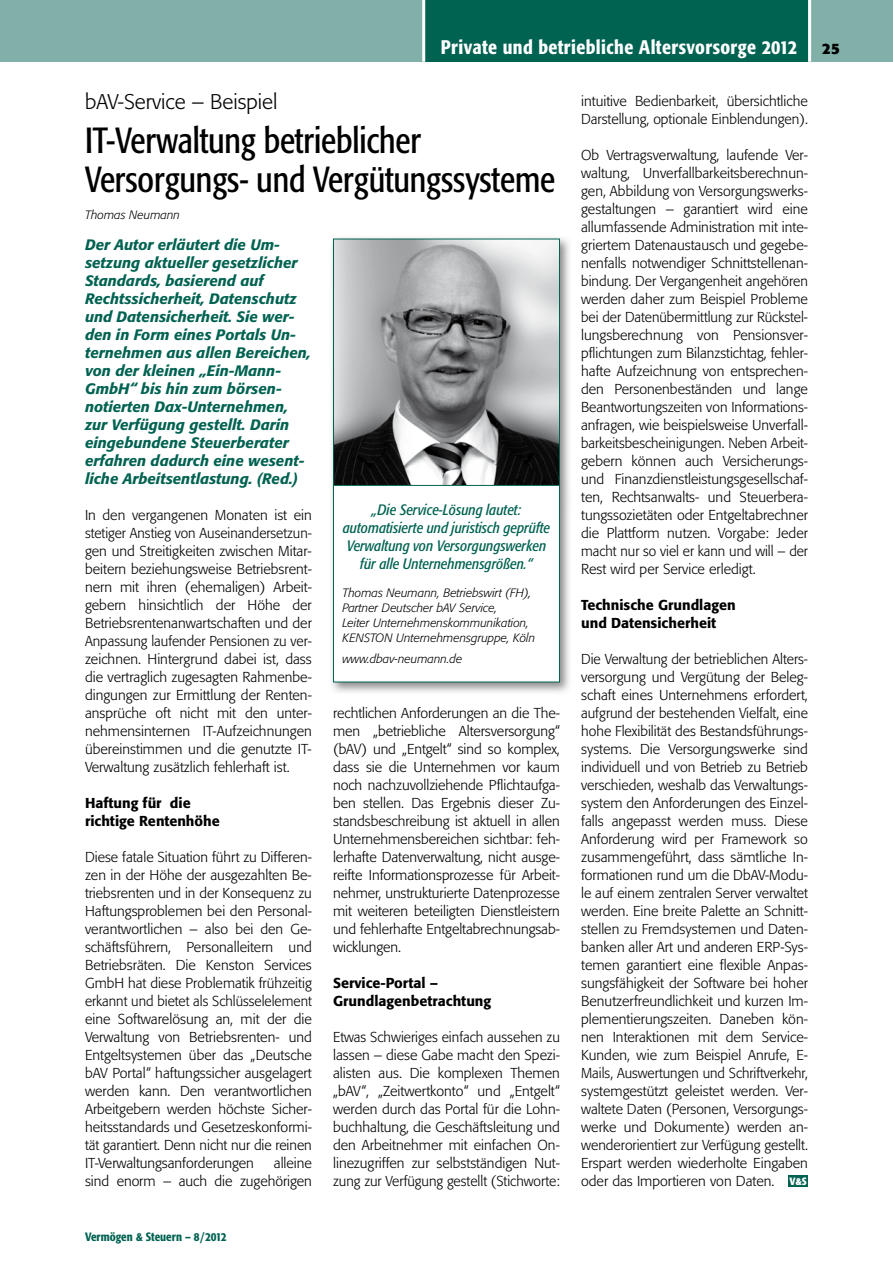
<style>
.page{position:relative;width:893px;height:1263px;background:#fff}
.page>*{position:absolute;margin:0;border:0;box-sizing:border-box;transform-origin:0 0}
.t1{font:condensed 36px/39px "Formata";letter-spacing:-.005em;color:#000;scale:.96 1}
.t2{font:300 21px "Formata";color:#000}
.t3{font:500 condensed 19.5px "Formata";letter-spacing:.02em;color:#fff}
.t4{font:italic 500 15px/18px "Formata";color:#006251}
.t5{font:italic condensed 15px/18px "Formata";color:#006251;text-align:center}
.t6{font:700 15px "Formata";color:#000}
.t7{font:300 14.25px/18px "Formata";color:#000;text-align:justify}
.t8{font:500 14.25px/18px "Formata";color:#000}
.t9{font:italic 300 12px/15px "Formata";color:#000}
.t10{font:500 condensed 12px "Formata";color:#006251}
.s1{font-weight:700;font-stretch:condensed;font-size:10.5px;color:#fff}
</style>
<div class="page">
<div style="left:0;top:0;width:438px;height:62px;background:#80b0a8"></div>
<div style="left:795px;top:0;width:98px;height:62px;background:#80b0a8"></div>
<div style="left:425px;top:0;width:383px;height:62px;background:#006251"></div>
<hr style="left:808px;top:0;width:3px;height:62px;background:#fff">
<hr style="left:422px;top:0;width:3px;height:62px;background:#fff">
<div style="left:788px;top:1175px;width:20px;height:11px;background:#006251"></div>
<img style="left:332px;top:238px;width:238px;height:454px">
<img style="left:335px;top:241px;width:223px;height:244px">
<div style="left:333px;top:239px;width:227px;height:264px;border:1px solid #006251"></div>
<div style="left:333px;top:485px;width:226px;height:197px;background:#fff"></div>
<div style="left:333px;top:485px;width:227px;height:197px;border:1px solid #006251"></div>
<h3 class="t3" style="left:441px;top:35px;width:358px">Private und betriebliche Altersvorsorge 2012</h3>
<p class="t6" style="left:822px;top:39px;width:19px">25</p>
<h2 class="t2" style="left:85px;top:90px;width:194px">bAV-Service – Beispiel</h2>
<h1 class="t1" style="left:85px;top:121px;width:491px">IT-Verwaltung betrieblicher<br>Versorgungs- und Vergütungssysteme</h1>
<p class="t9" style="left:85px;top:208px;width:97px">Thomas Neumann</p>
<p class="t4" style="left:85px;top:236px;width:227px">Der Autor erläutert die Um&shy;setzung aktueller gesetzlicher<br>Standards, basierend auf<br>Rechtssicherheit, Datenschutz und Datensicherheit. Sie wer&shy;den in Form eines Portals Un&shy;ternehmen aus allen Bereichen, von der kleinen „Ein-Mann-<br>GmbH“ bis hin zum börsen&shy;notierten Dax-Unternehmen, zur Verfügung gestellt. Darin eingebundene Steuerberater erfahren dadurch eine wesent&shy;liche Arbeitsentlastung. (Red.)</p>
<p class="t7" style="left:85px;top:506px;width:228px">In den vergangenen Monaten ist ein stetiger Anstieg von Auseinandersetzun&shy;gen und Streitigkeiten zwischen Mitar&shy;beitern beziehungsweise Betriebsrent&shy;nern mit ihren (ehemaligen) Arbeit&shy;gebern hinsichtlich der Höhe der Betriebsrentenanwartschaften und der Anpassung laufender Pensionen zu ver&shy;zeichnen. Hintergrund dabei ist, dass die vertraglich zugesagten Rahmenbe&shy;dingungen zur Ermittlung der Renten&shy;ansprüche oft nicht mit den unter&shy;nehmensinternen IT-Aufzeichnungen übereinstimmen und die genutzte IT-Verwaltung zusätzlich fehlerhaft ist.</p>
<p class="t8" style="left:85px;top:794px;width:136px">Haftung für die richtige Rentenhöhe</p>
<p class="t7" style="left:85px;top:848px;width:228px">Diese fatale Situation führt zu Differen&shy;zen in der Höhe der ausgezahlten Be&shy;triebsrenten und in der Konsequenz zu Haftungsproblemen bei den Personal&shy;verantwortlichen – also bei den Ge&shy;schäftsführern, Personalleitern und Betriebsräten. Die Kenston Services GmbH hat diese Problematik frühzeitig erkannt und bietet als Schlüsselelement eine Softwarelösung an, mit der die Verwaltung von Betriebsrenten- und Entgeltsystemen über das „Deutsche bAV Portal“ haftungssicher ausgelagert werden kann. Den verantwortlichen Arbeitgebern werden höchste Sicher&shy;heitsstandards und Gesetzeskonformi&shy;tät garantiert. Denn nicht nur die reinen IT-Verwaltungsanforderungen</p>
<p class="t7" style="left:85px;top:1154px;width:228px;text-align:right">alleine<br>sind enorm – auch die zugehörigen</p>
<p class="t10" style="left:85px;top:1229px;width:143px">Vermögen &amp; Steuern – 8/2012</p>
<p class="t5" style="left:343px;top:501px;width:209px">„Die Service-Lösung lautet: automatisierte und juristisch geprüfte Verwaltung von Versorgungswerken für alle Unternehmensgrößen.“</p>
<p class="t9" style="left:342px;top:585px;width:194px">Thomas Neumann, Betriebswirt (FH), Partner Deutscher bAV Service,<br>Leiter Unternehmenskommunikation, KENSTON Unternehmensgruppe, Köln</p>
<p class="t9" style="left:342px;top:652px;width:122px">www.dbav-neumann.de</p>
<p class="t7" style="left:333px;top:704px;width:228px">rechtlichen Anforderungen an die The&shy;men „betriebliche Altersversorgung“ (bAV) und „Entgelt“ sind so komplex, dass sie die Unternehmen vor kaum noch nachzuvollziehende Pflichtaufga&shy;ben stellen. Das Ergebnis dieser Zu&shy;standsbeschreibung ist aktuell in allen Unternehmensbereichen sichtbar: feh&shy;lerhafte Datenverwaltung, nicht ausge&shy;reifte Informationsprozesse für Arbeit&shy;nehmer, unstrukturierte Datenprozesse mit weiteren beteiligten Dienstleistern und fehlerhafte Entgeltabrechnungsab&shy;wicklungen.</p>
<p class="t8" style="left:333px;top:974px;width:160px">Service-Portal –<br>Grundlagenbetrachtung</p>
<p class="t7" style="left:333px;top:1028px;width:228px">Etwas Schwieriges einfach aussehen zu lassen – diese Gabe macht den Spezi&shy;alisten aus. Die komplexen Themen „bAV“, „Zeitwertkonto“ und „Entgelt“ werden durch das Portal für die Lohn&shy;buchhaltung, die Geschäftsleitung und den Arbeitnehmer mit einfachen On&shy;linezugriffen zur selbstständigen Nut&shy;zung zur Verfügung gestellt (Stichworte:</p>
<p class="t7" style="left:581px;top:92px;width:228px">intuitive Bedienbarkeit, übersichtliche<br>Darstellung, optionale Einblendungen).</p>
<p class="t7" style="left:581px;top:146px;width:228px">Ob Vertragsverwaltung, laufende Ver&shy;waltung, Unverfallbarkeitsberechnun&shy;gen, Abbildung von Versorgungswerks&shy;gestaltungen – garantiert wird eine allumfassende Administration mit inte&shy;griertem Datenaustausch und gegebe&shy;nenfalls notwendiger Schnittstellenan&shy;bindung. Der Vergangenheit angehören werden daher zum Beispiel Probleme bei der Datenübermittlung zur Rückstel&shy;lungsberechnung von Pensionsver&shy;pflichtungen zum Bilanzstichtag, fehler&shy;hafte Aufzeichnung von entsprechen&shy;den Personenbeständen und lange Beantwortungszeiten von Informations&shy;anfragen, wie beispielsweise Unverfall&shy;barkeitsbescheinigungen. Neben Arbeit&shy;gebern können auch Versicherungs&shy;und Finanzdienstleistungsgesellschaf&shy;ten, Rechtsanwalts- und Steuerbera&shy;tungssozietäten oder Entgeltabrechner die Plattform nutzen. Vorgabe: Jeder macht nur so viel er kann und will – der Rest wird per Service erledigt.</p>
<p class="t8" style="left:581px;top:596px;width:156px">Technische Grundlagen und Datensicherheit</p>
<p class="t7" style="left:581px;top:650px;width:228px">Die Verwaltung der betrieblichen Alters&shy;versorgung und Vergütung der Beleg&shy;schaft eines Unternehmens erfordert, aufgrund der bestehenden Vielfalt, eine hohe Flexibilität des Bestandsführungs&shy;systems. Die Versorgungswerke sind individuell und von Betrieb zu Betrieb verschieden, weshalb das Verwaltungs&shy;system den Anforderungen des Einzel&shy;falls angepasst werden muss. Diese Anforderung wird per Framework so zusammengeführt, dass sämtliche In&shy;formationen rund um die DbAV-Modu&shy;le auf einem zentralen Server verwaltet werden. Eine breite Palette an Schnitt&shy;stellen zu Fremdsystemen und Daten&shy;banken aller Art und anderen ERP-Sys&shy;temen garantiert eine flexible Anpas&shy;sungsfähigkeit der Software bei hoher Benutzerfreundlichkeit und kurzen Im&shy;plementierungszeiten. Daneben kön&shy;nen Interaktionen mit dem Service-Kunden, wie zum Beispiel Anrufe, E-Mails, Auswertungen und Schriftverkehr, systemgestützt geleistet werden. Ver&shy;waltete Daten (Personen, Versorgungs&shy;werke und Dokumente) werden an&shy;wenderorientiert zur Verfügung gestellt.<br>Erspart werden wiederholte Eingaben oder das Importieren von Daten. <span class="s1">V&amp;S</span></p>
</div>
